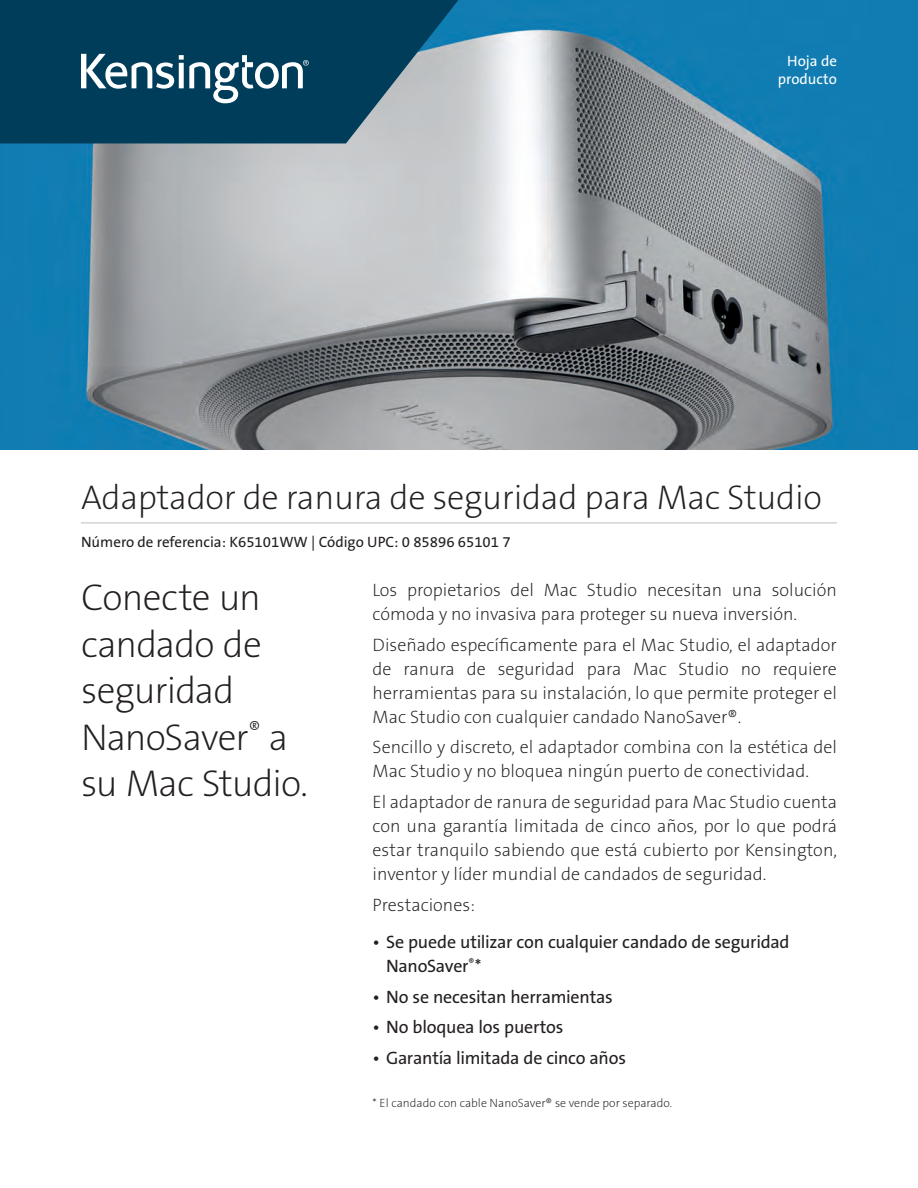
<style>
.page{position:relative;width:918px;height:1188px;background:#fff}
.page>*{position:absolute;margin:0;border:0;box-sizing:border-box;transform-origin:0 0}
.Product_Headline{font:37.5px/46.5px "The Sans KENSINGTON2 XL";letter-spacing:-.025em;color:#231f20}
.Product_Name{font:34.5px "The Sans KENSINGTON2 XL";letter-spacing:-.01em;color:#231f20}
.Body{font:18px/24px "The Sans KENSINGTON2 XL";color:#231f20}
.Feature_Bullets{font:18px/24px "The Sans KENSINGTON5 Rg";letter-spacing:-.015em;color:#231f20}
.Part_No__UPC{font:15px "The Sans KENSINGTON5 Rg";color:#231f20}
.Filetype_Header{font:15px "The Sans KENSINGTON5 Rg";color:#fff}
.t1{font:12px "The Sans KENSINGTON2 XL";color:#231f20}
</style>
<div class="page">
<img style="left:0;top:0;width:918px;height:449px">
<svg style="left:0;top:0;width:458px;height:143px;background:#194f6a"></svg>
<svg style="left:81px;top:54px;width:228px;height:49px"></svg>
<hr style="left:81px;top:523px;width:756px;height:1px;background:#bcbdc0">
<p class="Filetype_Header" style="left:787px;top:53px;width:51px">Hoja de</p>
<p class="Filetype_Header" style="left:778px;top:71px;width:61px">producto</p>
<h1 class="Product_Name" style="left:81px;top:479px;width:742px">Adaptador de ranura de seguridad para Mac Studio</h1>
<h2 class="Part_No__UPC" style="left:81px;top:534px;width:431px">Número de referencia: K65101WW | Código UPC: 0 85896 65101 7</h2>
<h3 class="Product_Headline" style="left:81px;top:576px;width:228px">Conecte un candado de seguridad<br>NanoSaver<sup>®</sup> a su Mac Studio.</h3>
<p class="Body" style="left:373px;top:578px;width:466px">Los propietarios del Mac Studio necesitan una solución cómoda y no invasiva para proteger su nueva inversión.</p>
<p class="Body" style="left:373px;top:633px;width:466px;text-align:justify">Diseñado específicamente para el Mac Studio, el adaptador de ranura de seguridad para Mac Studio no requiere herramientas para su instalación, lo que permite proteger el Mac Studio con cualquier candado NanoSaver®.</p>
<p class="Body" style="left:373px;top:736px;width:466px">Sencillo y discreto, el adaptador combina con la estética del<br>Mac Studio y no bloquea ningún puerto de conectividad.</p>
<p class="Body" style="left:373px;top:791px;width:466px;text-align:justify">El adaptador de ranura de seguridad para Mac Studio cuenta con una garantía limitada de cinco años, por lo que podrá estar tranquilo sabiendo que está cubierto por Kensington, inventor y líder mundial de candados de seguridad.</p>
<p class="Body" style="left:373px;top:893px;width:104px">Prestaciones:</p>
<p class="Feature_Bullets" style="left:386px;top:931px;width:405px;text-indent:-14px">• Se puede utilizar con cualquier candado de seguridad<br>NanoSaver<sup>®</sup>*</p>
<p class="Feature_Bullets" style="left:373px;top:985px;width:242px">• No se necesitan herramientas</p>
<p class="Feature_Bullets" style="left:373px;top:1016px;width:193px">• No bloquea los puertos</p>
<p class="Feature_Bullets" style="left:373px;top:1046px;width:255px">• Garantía limitada de cinco años</p>
<p class="t1" style="left:373px;top:1096px;width:301px">* El candado con cable NanoSaver® se vende por separado.</p>
</div>
